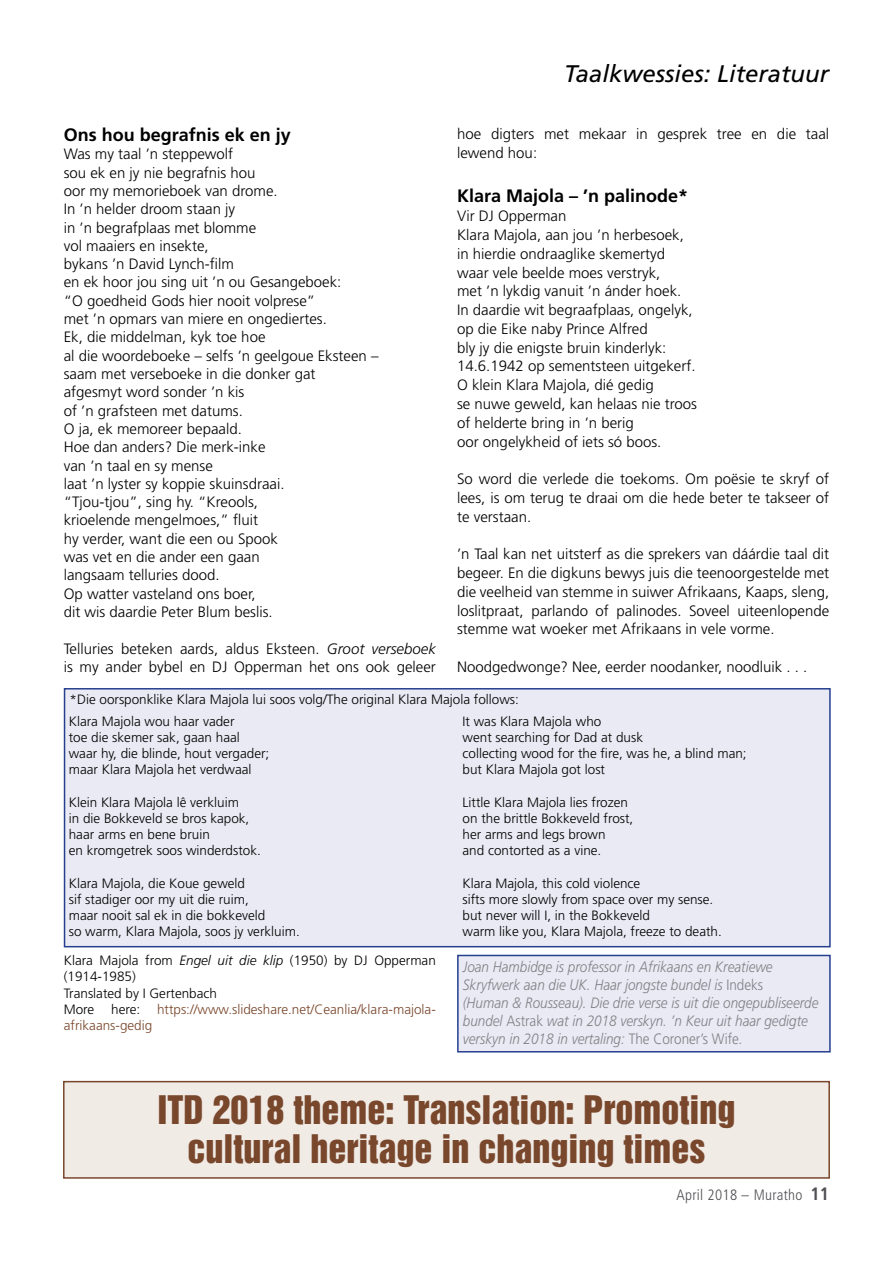
<style>
.page{position:relative;width:893px;height:1263px;background:#fff}
.page>*{position:absolute;margin:0;border:0;box-sizing:border-box;transform-origin:0 0}
.t1{font:36px/39px "Helvetica Inserat";color:#79472c;text-align:center}
.t2{font:italic 24px "Frutiger LT Std";color:#000}
.t3{font:700 18px "Frutiger LT Std";color:#000}
.t4{font:300 15px/18.3px "Frutiger LT Std";color:#000}
.t5{font:italic 300 15px/18px "Frutiger LT Std";color:#818084;scale:.9 1}
.t6{font:300 condensed 15px "Frutiger LT Std";letter-spacing:.02em;color:#504f53}
.t7{font:300 13.5px/16.2px "Frutiger LT Std";color:#000}
.t8{font:300 13.5px "Frutiger LT Std";color:#79472c}
.s1{font-style:italic}
.s2{font-style:normal}
.s3{font-weight:700;font-size:18px}
</style>
<div class="page">
<div style="left:65px;top:689px;width:765px;height:258px;background:#eaeaf4"></div>
<div style="left:64px;top:688px;width:767px;height:259px;border:2px solid #25408f"></div>
<div style="left:458px;top:955px;width:372px;height:97px;background:#eaeaf4"></div>
<div style="left:457px;top:955px;width:374px;height:97px;border:2px solid #25408f"></div>
<div style="left:64px;top:1082px;width:765px;height:96px;background:#f1ebe6"></div>
<div style="left:63px;top:1081px;width:767px;height:98px;border:2px solid #79472c"></div>
<p class="t3" style="left:64px;top:124px;width:229px">Ons hou begrafnis ek en jy</p>
<p class="t4" style="left:64px;top:145px;width:316px">Was my taal ’n steppewolf<br>sou ek en jy nie begrafnis hou<br>oor my memorieboek van drome.<br>In ’n helder droom staan jy<br>in ’n begrafplaas met blomme<br>vol maaiers en insekte,<br>bykans ’n David Lynch-film<br>en ek hoor jou sing uit ’n ou Gesangeboek:<br>“O goedheid Gods hier nooit volprese”<br>met ’n opmars van miere en ongediertes.<br>Ek, die middelman, kyk toe hoe<br>al die woordeboeke – selfs ’n geelgoue Eksteen – saam met verseboeke in die donker gat<br>afgesmyt word sonder ’n kis<br>of ’n grafsteen met datums.<br>O ja, ek memoreer bepaald.<br>Hoe dan anders? Die merk-inke<br>van ’n taal en sy mense<br>laat ’n lyster sy koppie skuinsdraai.<br>“Tjou-tjou”, sing hy. “Kreools,<br>krioelende mengelmoes,” fluit<br>hy verder, want die een ou Spook<br>was vet en die ander een gaan<br>langsaam telluries dood.<br>Op watter vasteland ons boer,<br>dit wis daardie Peter Blum beslis.</p>
<p class="t4" style="left:64px;top:639px;width:374px">Telluries beteken aards, aldus Eksteen. <span class="s1">Groot verseboek </span>is my ander bybel en DJ Opperman het ons ook geleer</p>
<h2 class="t2" style="left:564px;top:60px;width:267px">Taalkwessies: Literatuur</h2>
<p class="t4" style="left:457px;top:124px;width:374px;line-height:18.8px">hoe digters met mekaar in gesprek tree en die taal lewend hou:</p>
<p class="t3" style="left:457px;top:186px;width:233px">Klara Majola – ’n palinode*</p>
<p class="t4" style="left:457px;top:207px;width:241px;line-height:18.8px">Vir DJ Opperman<br>Klara Majola, aan jou ’n herbesoek, in hierdie ondraaglike skemertyd waar vele beelde moes verstryk,<br>met ’n lykdig vanuit ’n ánder hoek.<br>In daardie wit begraafplaas, ongelyk, op die Eike naby Prince Alfred<br>bly jy die enigste bruin kinderlyk:<br>14.6.1942 op sementsteen uitgekerf.<br>O klein Klara Majola, dié gedig<br>se nuwe geweld, kan helaas nie troos of helderte bring in ’n berig<br>oor ongelykheid of iets só boos.</p>
<p class="t4" style="left:457px;top:470px;width:374px;line-height:18.8px;text-align:justify">So word die verlede die toekoms. Om poësie te skryf of lees, is om terug te draai om die hede beter te takseer of te verstaan.</p>
<p class="t4" style="left:457px;top:545px;width:374px;line-height:18.8px;text-align:justify">’n Taal kan net uitsterf as die sprekers van dáárdie taal dit begeer. En die digkuns bewys juis die teenoorgestelde met die veelheid van stemme in suiwer Afrikaans, Kaaps, sleng, loslitpraat, parlando of palinodes. Soveel uiteenlopende stemme wat woeker met Afrikaans in vele vorme.</p>
<p class="t4" style="left:457px;top:658px;width:352px">Noodgedwonge? Nee, eerder noodanker, noodluik . . .</p>
<p class="t7" style="left:463px;top:688px;width:140px;line-height:21.9px;text-indent:-393px">*Die oorsponklike Klara Majola lui soos volg/The original Klara Majola follows:<br>It was Klara Majola who</p>
<p class="t7" style="left:463px;top:729px;width:286px">went searching for Dad at dusk<br>collecting wood for the fire, was he, a blind man; but Klara Majola got lost</p>
<p class="t7" style="left:463px;top:794px;width:172px">Little Klara Majola lies frozen on the brittle Bokkeveld frost, her arms and legs brown<br>and contorted as a vine.</p>
<p class="t7" style="left:463px;top:875px;width:261px">Klara Majola, this cold violence<br>sifts more slowly from space over my sense. but never will I, in the Bokkeveld<br>warm like you, Klara Majola, freeze to death.</p>
<p class="t7" style="left:69px;top:713px;width:202px">Klara Majola wou haar vader<br>toe die skemer sak, gaan haal waar hy, die blinde, hout vergader; maar Klara Majola het verdwaal</p>
<p class="t7" style="left:69px;top:794px;width:194px">Klein Klara Majola lê verkluim<br>in die Bokkeveld se bros kapok, haar arms en bene bruin<br>en kromgetrek soos winderdstok.</p>
<p class="t7" style="left:69px;top:875px;width:233px">Klara Majola, die Koue geweld<br>sif stadiger oor my uit die ruim,<br>maar nooit sal ek in die bokkeveld<br>so warm, Klara Majola, soos jy verkluim.</p>
<p class="t7" style="left:64px;top:953px;width:374px">Klara Majola from <span class="s1">Engel uit die klip</span> (1950) by DJ Opperman (1914-1985)<br>Translated by I Gertenbach<br>More here:</p>
<p class="t8" style="left:157px;top:1001px;width:280px">https://www.slideshare.net/Ceanlia/klara-majola-</p>
<p class="t8" style="left:64px;top:1018px;width:90px">afrikaans-gedig</p>
<p class="t5" style="left:463px;top:958px;width:397px">Joan Hambidge is professor in Afrikaans en Kreatiewe Skryfwerk aan die UK. Haar jongste bundel is <span class="s2">Indeks<br></span>(Human &amp; Rousseau). Die drie verse is uit die ongepubliseerde bundel <span class="s2">Astrak</span> wat in 2018 verskyn. ’n Keur uit haar gedigte verskyn in 2018 in vertaling: <span class="s2">The Coroner’s Wife</span>.</p>
<h1 class="t1" style="left:157px;top:1091px;width:580px">ITD 2018 theme: Translation: Promoting cultural heritage in changing times</h1>
<p class="t6" style="left:676px;top:1186px;width:154px">April 2018 – Muratho <span class="s3">11</span></p>
</div>
